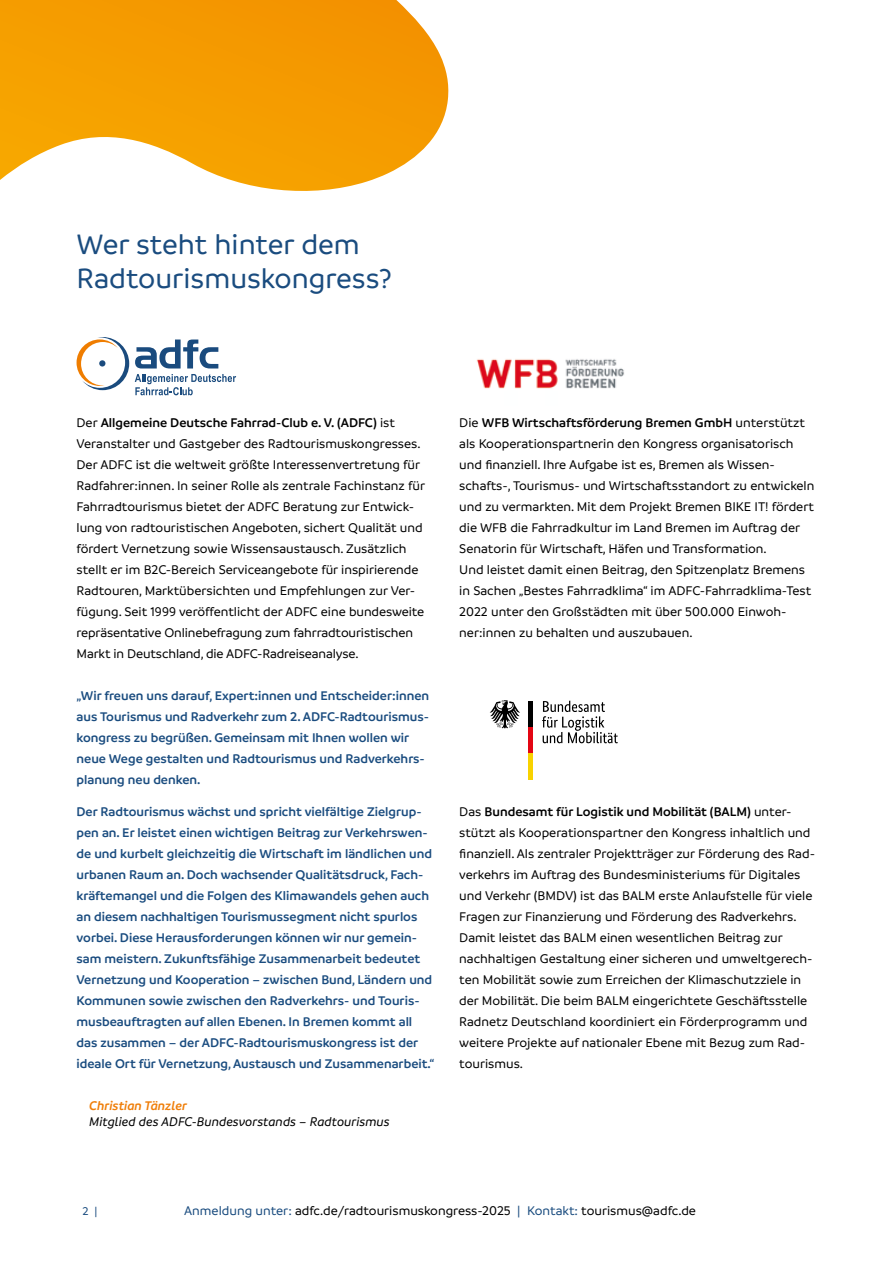
<style>
.page{position:relative;width:893px;height:1263px;background:#fff}
.page>*{position:absolute;margin:0;border:0;box-sizing:border-box;transform-origin:0 0}
.First_Headline_neue_Seite{font:500 30px/34.5px "Branding";color:#1a4c7f}
.Fließtext{font:500 13.5px/21px "Branding";color:#000}
.Zitat{font:600 13.5px/21px "Branding";color:#1a4c7f}
.Fließtext_neue_Spalte{font:500 13.5px/21px "Branding";color:#000}
.Zitat_Name{font:italic 500 13.5px/16.5px "Branding";color:#000}
.t1{font:500 12px "Branding";color:#1a4c7f}
.s1{font-weight:600}
.s2{font-weight:600;color:#ef7e09}
.s3{color:#1a4c7f}
</style>
<div class="page">
<svg style="left:0;top:0;width:449px;height:191px"></svg>
<svg style="left:490px;top:700px;width:30px;height:28px"></svg>
<div style="left:528px;top:701px;width:5px;height:26px;background:#000"></div>
<div style="left:528px;top:727px;width:5px;height:26px;background:#e30613"></div>
<div style="left:528px;top:753px;width:5px;height:27px;background:#f8d200"></div>
<svg style="left:542px;top:701px;width:76px;height:42px"></svg>
<svg style="left:135px;top:374px;width:101px;height:21px"></svg>
<svg style="left:135px;top:339px;width:83px;height:29px"></svg>
<svg style="left:77px;top:337px;width:52px;height:53px"></svg>
<img style="left:476px;top:359px;width:148px;height:30px">
<p class="First_Headline_neue_Seite" style="left:77px;top:227px;width:317px">Wer steht hinter dem<br>Radtourismuskongress?</p>
<p class="Fließtext" style="left:77px;top:412px;width:350px">Der <span class="s1">Allgemeine Deutsche Fahrrad-Club e. V. (ADFC)</span> ist Veranstalter und Gastgeber des Radtourismuskongresses.<br>Der ADFC ist die weltweit größte Interessenvertretung für Radfahrer:innen. In seiner Rolle als zentrale Fachinstanz für Fahrradtourismus bietet der ADFC Beratung zur Entwick&shy;lung von radtouristischen Angeboten, sichert Qualität und fördert Vernetzung sowie Wissensaustausch. Zusätzlich stellt er im B2C-Bereich Serviceangebote für inspirierende Radtouren, Marktübersichten und Empfehlungen zur Ver&shy;fügung. Seit 1999 veröffentlicht der ADFC eine bundesweite repräsentative Onlinebefragung zum fahrradtouristischen Markt in Deutschland, die ADFC-Radreiseanalyse.</p>
<p class="Zitat" style="left:77px;top:685px;width:354px">„Wir freuen uns darauf, Expert:innen und Entscheider:innen aus Tourismus und Radverkehr zum 2. ADFC-Radtourismus&shy;kongress zu begrüßen. Gemeinsam mit Ihnen wollen wir neue Wege gestalten und Radtourismus und Radverkehrs&shy;planung neu denken.</p>
<p class="Zitat" style="left:77px;top:801px;width:359px">Der Radtourismus wächst und spricht vielfältige Zielgrup&shy;pen an. Er leistet einen wichtigen Beitrag zur Verkehrswen&shy;de und kurbelt gleichzeitig die Wirtschaft im ländlichen und urbanen Raum an. Doch wachsender Qualitätsdruck, Fach&shy;kräftemangel und die Folgen des Klimawandels gehen auch an diesem nachhaltigen Tourismussegment nicht spurlos vorbei. Diese Herausforderungen können wir nur gemein&shy;sam meistern. Zukunftsfähige Zusammenarbeit bedeutet Vernetzung und Kooperation – zwischen Bund, Ländern und Kommunen sowie zwischen den Radverkehrs- und Touris&shy;musbeauftragten auf allen Ebenen. In Bremen kommt all das zusammen – der ADFC-Radtourismuskongress ist der ideale Ort für Vernetzung, Austausch und Zusammenarbeit.“</p>
<p class="Zitat_Name" style="left:89px;top:1097px;width:302px"><span class="s2">Christian Tänzler<br></span>Mitglied des ADFC-Bundesvorstands – Radtourismus</p>
<p class="Fließtext_neue_Spalte" style="left:459px;top:412px;width:357px">Die <span class="s1">WFB Wirtschaftsförderung Bremen GmbH</span> unterstützt als Kooperationspartnerin den Kongress organisatorisch und finanziell. Ihre Aufgabe ist es, Bremen als Wissen&shy;schafts-, Tourismus- und Wirtschaftsstandort zu entwickeln und zu vermarkten. Mit dem Projekt Bremen BIKE IT! fördert die WFB die Fahrradkultur im Land Bremen im Auftrag der Senatorin für Wirtschaft, Häfen und Transformation.<br>Und leistet damit einen Beitrag, den Spitzenplatz Bremens in Sachen „Bestes Fahrradklima“ im ADFC-Fahrradklima-Test 2022 unter den Großstädten mit über 500.000 Einwoh&shy;ner:innen zu behalten und auszubauen.</p>
<p class="Fließtext" style="left:459px;top:801px;width:357px">Das <span class="s1">Bundesamt für Logistik und Mobilität (BALM)</span> unter&shy;stützt als Kooperationspartner den Kongress inhaltlich und finanziell. Als zentraler Projektträger zur Förderung des Rad&shy;verkehrs im Auftrag des Bundesministeriums für Digitales und Verkehr (BMDV) ist das BALM erste Anlaufstelle für viele Fragen zur Finanzierung und Förderung des Radverkehrs.<br>Damit leistet das BALM einen wesentlichen Beitrag zur nachhaltigen Gestaltung einer sicheren und umweltgerech&shy;ten Mobilität sowie zum Erreichen der Klimaschutzziele in der Mobilität. Die beim BALM eingerichtete Geschäftsstelle Radnetz Deutschland koordiniert ein Förderprogramm und weitere Projekte auf nationaler Ebene mit Bezug zum Rad&shy;tourismus.</p>
<p class="t1" style="left:82px;top:1204px;width:17px">2 |</p>
<p class="Fließtext" style="left:184px;top:1200px;width:513px"><span class="s3">Anmeldung unter:</span> adfc.de/radtourismuskongress-2025 <span class="s3">| Kontakt:</span> tourismus@adfc.de</p>
</div>
